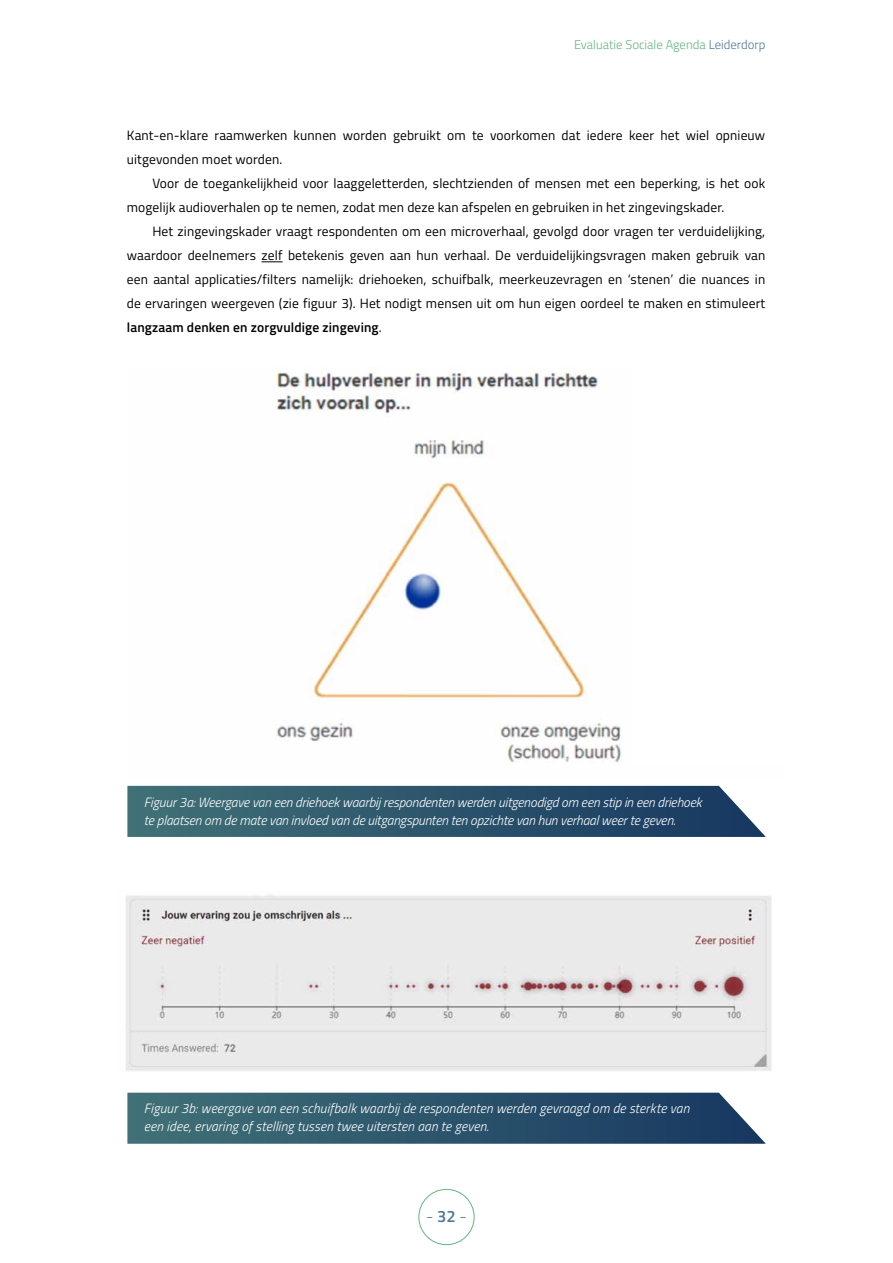
<style>
.page{position:relative;width:893px;height:1263px;background:#fff}
.page>*{position:absolute;margin:0;border:0;box-sizing:border-box;transform-origin:0 0}
.t1{font:300 16.5px "Titillium";color:#4e7997}
.t2{font:13.5px/24px "Titillium";letter-spacing:.01em;color:#000}
.t3{font:italic 300 13.5px/18px "Titillium";letter-spacing:-.01em;color:#fff}
.t4{font:italic 300 13.5px/18px "Titillium";letter-spacing:.01em;color:#fff}
.t5{font:300 12.75px "Titillium";color:#61b680}
.s1{color:#4e7997}
.s2{font-weight:600}
</style>
<div class="page">
<div style="left:419px;top:1189px;width:55px;height:56px;border:1px solid #61b680;border-radius:50%"></div>
<svg style="left:127px;top:786px;width:639px;height:51px;background:#355b72"></svg>
<svg style="left:127px;top:1093px;width:639px;height:51px;background:#355c72"></svg>
<svg style="left:262px;top:262px;width:21px;height:1px"></svg>
<img style="left:275px;top:370px;width:347px;height:393px">
<img style="left:125px;top:894px;width:647px;height:177px">
<p class="t5" style="left:574px;top:35px;width:193px">Evaluatie Sociale Agenda <span class="s1">Leiderdorp</span></p>
<p class="t2" style="left:127px;top:123px;width:640px">Kant-en-klare raamwerken kunnen worden gebruikt om te voorkomen dat iedere keer het wiel opnieuw uitgevonden moet worden.</p>
<p class="t2" style="left:127px;top:171px;width:640px;text-indent:26px">Voor de toegankelijkheid voor laaggeletterden, slechtzienden of mensen met een beperking, is het ook mogelijk audioverhalen op te nemen, zodat men deze kan afspelen en gebruiken in het zingevingskader.</p>
<p class="t2" style="left:127px;top:219px;width:640px;text-align:justify;text-indent:26px">Het zingevingskader vraagt respondenten om een microverhaal, gevolgd door vragen ter verduidelijking, waardoor deelnemers zelf betekenis geven aan hun verhaal. De verduidelijkingsvragen maken gebruik van een aantal applicaties/filters namelijk: driehoeken, schuifbalk, meerkeuzevragen en ‘stenen’ die nuances in de ervaringen weergeven (zie figuur 3). Het nodigt mensen uit om hun eigen oordeel te maken en stimuleert <span class="s2">langzaam denken en zorgvuldige zingeving</span>.</p>
<p class="t3" style="left:144px;top:792px;width:559px">Figuur 3a: Weergave van een driehoek waarbij respondenten werden uitgenodigd om een stip in een driehoek te plaatsen om de mate van invloed van de uitgangspunten ten opzichte van hun verhaal weer te geven.</p>
<p class="t4" style="left:144px;top:1099px;width:547px">Figuur 3b: weergave van een schuifbalk waarbij de respondenten werden gevraagd om de sterkte van een idee, ervaring of stelling tussen twee uitersten aan te geven.</p>
<p class="t1" style="left:426px;top:1204px;width:42px">- <span class="s2">32</span> -</p>
</div>
